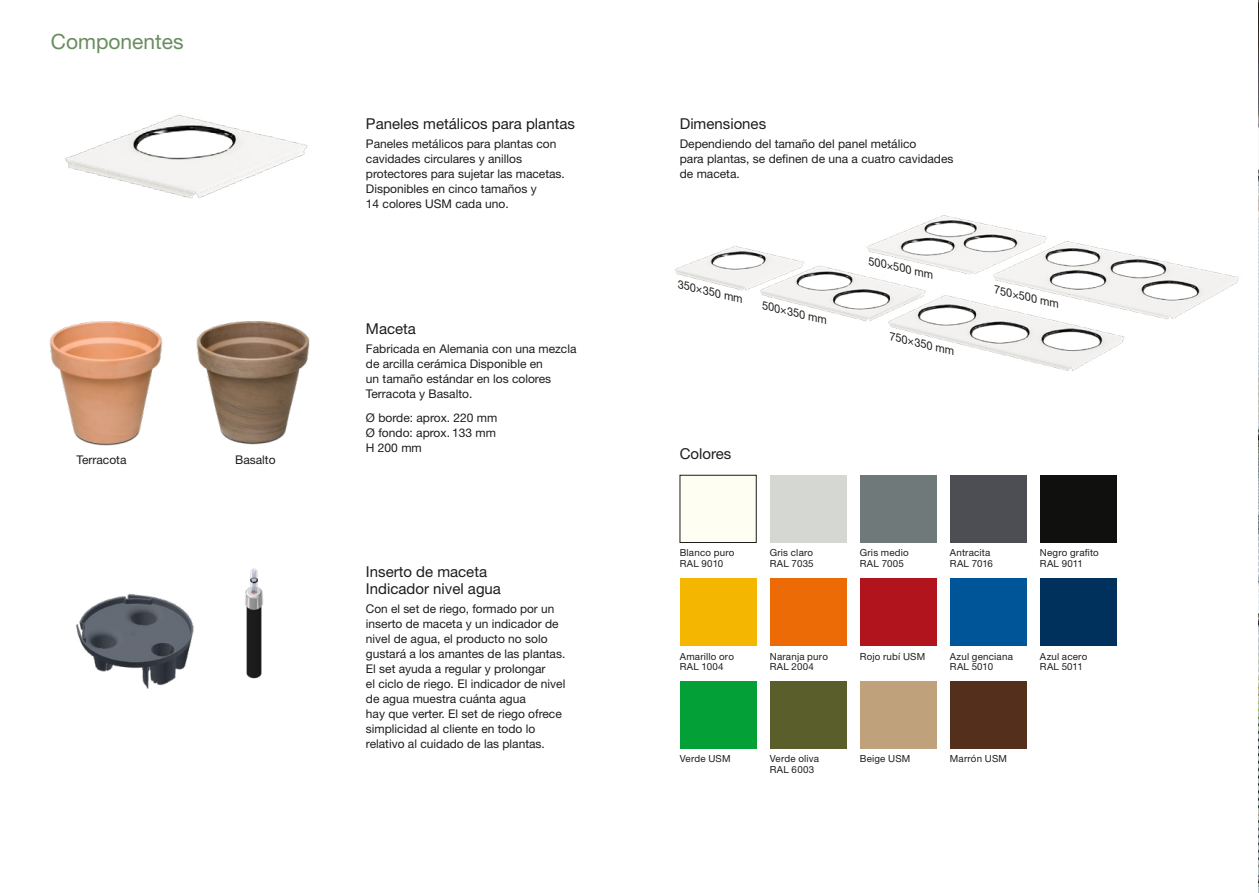
<style>
.page{position:relative;width:1259px;height:893px;background:#fff}
.page>*{position:absolute;margin:0;border:0;box-sizing:border-box;transform-origin:0 0}
.t1{font:21px "Helvetica Neue LT Pro";color:#698d5f}
.t2{font:15px/16.5px "Helvetica Neue LT Pro";color:#1d1d1b}
.t3{font:12px/15px "Helvetica Neue LT Pro";color:#1d1d1b}
.t4{font:italic 11.4px "Helvetica Neue LT Pro";color:#1d1d1b}
.t5{font:9.75px/10.5px "Helvetica Neue LT Pro";letter-spacing:.02em;color:#1d1d1b}
</style>
<div class="page">
<img style="left:49px;top:321px;width:114px;height:125px">
<img style="left:196px;top:321px;width:114px;height:124px">
<img style="left:76px;top:593px;width:118px;height:96px">
<img style="left:245px;top:568px;width:19px;height:111px">
<img style="left:65px;top:114px;width:243px;height:85px">
<img style="left:1258px;top:0;width:1px;height:893px">
<div style="left:680px;top:578px;width:76px;height:68px;background:#f4b600"></div>
<div style="left:770px;top:578px;width:76px;height:68px;background:#ed6b06"></div>
<div style="left:860px;top:578px;width:76px;height:68px;background:#b2141d"></div>
<div style="left:680px;top:475px;width:76px;height:67px;background:#fffef3"></div>
<div style="left:680px;top:475px;width:76px;height:68px;border:1px solid #1d1d1b"></div>
<div style="left:770px;top:475px;width:76px;height:68px;background:#d4d7d2"></div>
<div style="left:860px;top:475px;width:76px;height:68px;background:#70797a"></div>
<div style="left:950px;top:475px;width:76px;height:68px;background:#4c4e53"></div>
<div style="left:1040px;top:475px;width:76px;height:68px;background:#10110e"></div>
<div style="left:860px;top:681px;width:76px;height:67px;background:#bfa27b"></div>
<div style="left:1040px;top:578px;width:76px;height:68px;background:#00315c"></div>
<div style="left:950px;top:578px;width:76px;height:68px;background:#005498"></div>
<div style="left:680px;top:681px;width:76px;height:67px;background:#02a037"></div>
<div style="left:770px;top:681px;width:76px;height:67px;background:#5a5e2a"></div>
<div style="left:950px;top:681px;width:76px;height:67px;background:#54301c"></div>
<img style="left:674px;top:245px;width:451px;height:126px">
<img style="left:829px;top:201px;width:430px;height:128px">
<h1 class="t1" style="left:51px;top:29px;width:134px">Componentes</h1>
<p class="t3" style="left:76px;top:451px;width:51px">Terracota</p>
<p class="t3" style="left:235px;top:451px;width:42px">Basalto</p>
<p class="t2" style="left:366px;top:115px;width:210px">Paneles metálicos para plantas</p>
<p class="t3" style="left:366px;top:136px;width:200px">Paneles metálicos para plantas con cavidades circulares y anillos protectores para sujetar las macetas.<br>Disponibles en cinco tamaños y<br>14 colores USM cada uno.</p>
<p class="t2" style="left:366px;top:320px;width:52px">Maceta</p>
<p class="t3" style="left:366px;top:341px;width:212px">Fabricada en Alemania con una mezcla de arcilla cerámica Disponible en<br>un tamaño estándar en los colores<br>Terracota y Basalto.</p>
<p class="t3" style="left:366px;top:409px;width:133px;text-align:justify">Ø borde: aprox. 220 mm Ø fondo: aprox. 133 mm H 200 mm</p>
<p class="t2" style="left:366px;top:563px;width:137px">Inserto de maceta<br>Indicador nivel agua</p>
<p class="t3" style="left:366px;top:601px;width:201px">Con el set de riego, formado por un inserto de maceta y un indicador de nivel de agua, el producto no solo gustará a los amantes de las plantas.<br>El set ayuda a regular y prolongar<br>el ciclo de riego. El indicador de nivel de agua muestra cuánta agua<br>hay que verter. El set de riego ofrece simplicidad al cliente en todo lo relativo al cuidado de las plantas.</p>
<p class="t2" style="left:680px;top:115px;width:88px">Dimensiones</p>
<p class="t3" style="left:680px;top:136px;width:275px">Dependiendo del tamaño del panel metálico<br>para plantas, se definen de una a cuatro cavidades de maceta.</p>
<p class="t4" style="left:680px;top:277px;width:68px;rotate:14deg">350×350 mm</p>
<p class="t4" style="left:765px;top:298px;width:68px;rotate:14deg">500×350 mm</p>
<p class="t2" style="left:680px;top:445px;width:53px">Colores</p>
<p class="t4" style="left:871px;top:254px;width:68px;rotate:13deg">500×500 mm</p>
<p class="t4" style="left:892px;top:329px;width:68px;rotate:14deg">750×350 mm</p>
<p class="t4" style="left:996px;top:282px;width:68px;rotate:13deg">750×500 mm</p>
<p class="t5" style="left:680px;top:547px;width:56px">Blanco puro<br>RAL 9010</p>
<p class="t5" style="left:770px;top:547px;width:45px">Gris claro<br>RAL 7035</p>
<p class="t5" style="left:860px;top:547px;width:50px">Gris medio<br>RAL 7005</p>
<p class="t5" style="left:950px;top:547px;width:45px">Antracita<br>RAL 7016</p>
<p class="t5" style="left:1040px;top:547px;width:60px">Negro grafito<br>RAL 9011</p>
<p class="t5" style="left:680px;top:651px;width:56px">Amarillo oro<br>RAL 1004</p>
<p class="t5" style="left:770px;top:651px;width:60px">Naranja puro<br>RAL 2004</p>
<p class="t5" style="left:860px;top:651px;width:67px">Rojo rubí USM</p>
<p class="t5" style="left:950px;top:651px;width:65px">Azul genciana<br>RAL 5010</p>
<p class="t5" style="left:1040px;top:651px;width:49px">Azul acero<br>RAL 5011</p>
<p class="t5" style="left:680px;top:753px;width:52px">Verde USM</p>
<p class="t5" style="left:770px;top:753px;width:51px">Verde oliva<br>RAL 6003</p>
<p class="t5" style="left:860px;top:753px;width:52px">Beige USM</p>
<p class="t5" style="left:950px;top:753px;width:59px">Marrón USM</p>
</div>
